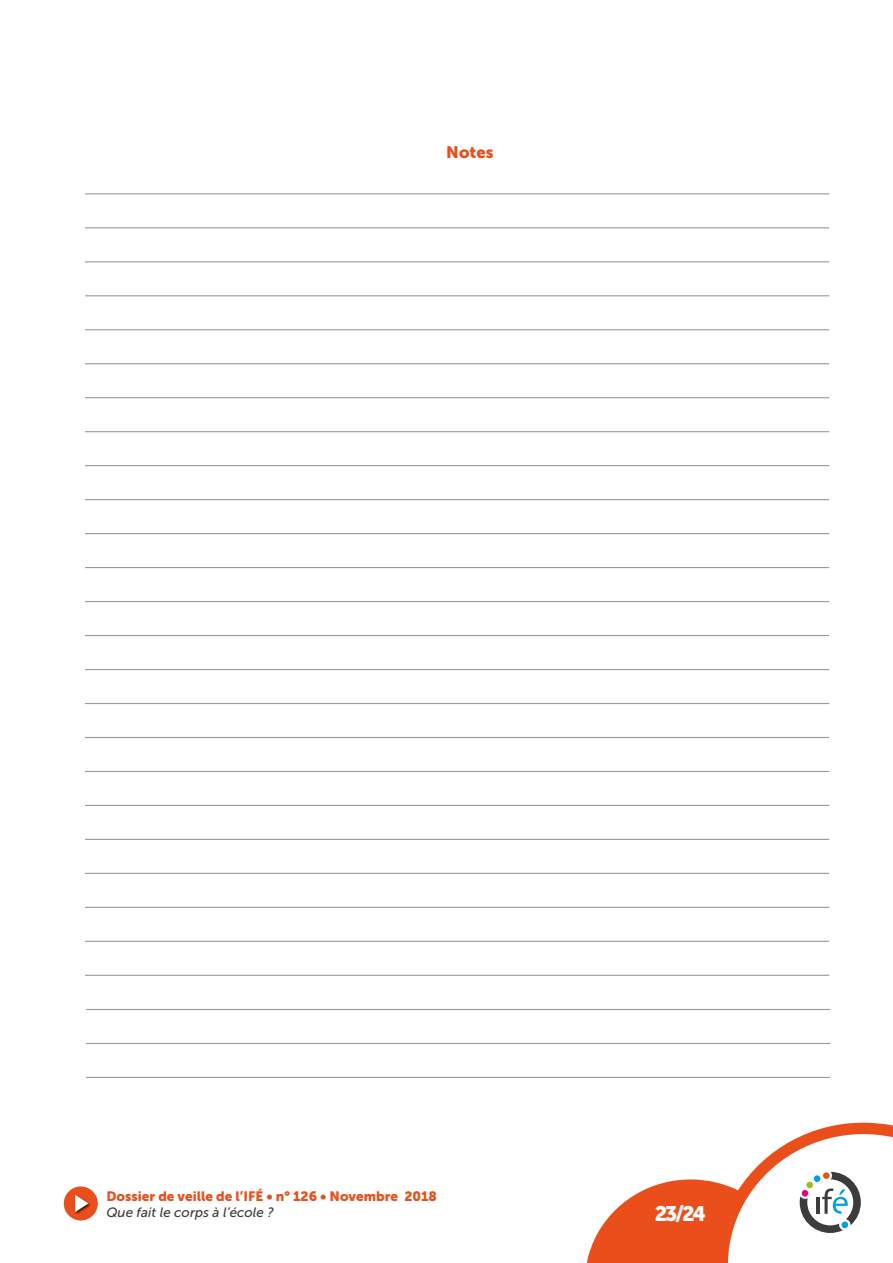
<style>
.page{position:relative;width:893px;height:1263px;background:#fff}
.page>*{position:absolute;margin:0;border:0;box-sizing:border-box;transform-origin:0 0}
.t1{font:21px "Museo Sans 900";color:#fff}
.t2{font:16.5px "Museo Sans 900";color:#e94e1b}
.t3{font:13.5px "Museo Sans 900";color:#e94e1b}
.t4{font:italic 13.5px "Museo Sans 500";color:#3c3c3b}
</style>
<div class="page">
<div style="left:64px;top:1186px;width:34px;height:34px;background:#e94e1b;border-radius:50%"></div>
<div style="left:75px;top:1194px;width:17px;height:21px;background:#000;opacity:.75"></div>
<svg style="left:75px;top:1195px;width:13px;height:17px"></svg>
<svg style="left:587px;top:1123px;width:306px;height:140px"></svg>
<div style="left:806px;top:1181px;width:7px;height:7px;background:#95c11f;border-radius:50%"></div>
<div style="left:814px;top:1175px;width:6px;height:7px;background:#009fe3;border-radius:50%"></div>
<div style="left:823px;top:1172px;width:7px;height:7px;background:#e94e1b;border-radius:50%"></div>
<div style="left:841px;top:1221px;width:7px;height:7px;background:#009fe3;border-radius:50%"></div>
<div style="left:801px;top:1190px;width:7px;height:7px;background:#e6007d;border-radius:50%"></div>
<hr style="left:85px;top:261px;width:744px;height:1px;background:#9a9a9a">
<hr style="left:85px;top:465px;width:744px;height:1px;background:#9a9a9a">
<hr style="left:85px;top:363px;width:744px;height:1px;background:#9a9a9a">
<hr style="left:85px;top:193px;width:744px;height:1px;background:#9a9a9a">
<hr style="left:85px;top:295px;width:744px;height:1px;background:#9a9a9a">
<hr style="left:85px;top:227px;width:744px;height:1px;background:#9a9a9a">
<hr style="left:85px;top:397px;width:744px;height:1px;background:#9a9a9a">
<hr style="left:85px;top:499px;width:744px;height:1px;background:#9a9a9a">
<hr style="left:85px;top:533px;width:744px;height:1px;background:#9a9a9a">
<hr style="left:85px;top:329px;width:744px;height:1px;background:#9a9a9a">
<hr style="left:85px;top:431px;width:744px;height:1px;background:#9a9a9a">
<hr style="left:85px;top:567px;width:744px;height:1px;background:#9a9a9a">
<hr style="left:85px;top:601px;width:744px;height:1px;background:#9a9a9a">
<hr style="left:85px;top:635px;width:744px;height:1px;background:#9a9a9a">
<hr style="left:85px;top:805px;width:744px;height:1px;background:#9a9a9a">
<hr style="left:85px;top:703px;width:744px;height:1px;background:#9a9a9a">
<hr style="left:85px;top:737px;width:744px;height:1px;background:#9a9a9a">
<hr style="left:85px;top:839px;width:744px;height:1px;background:#9a9a9a">
<hr style="left:85px;top:873px;width:744px;height:1px;background:#9a9a9a">
<hr style="left:85px;top:669px;width:744px;height:1px;background:#9a9a9a">
<hr style="left:85px;top:771px;width:744px;height:1px;background:#9a9a9a">
<hr style="left:85px;top:907px;width:744px;height:1px;background:#9a9a9a">
<hr style="left:85px;top:941px;width:744px;height:1px;background:#9a9a9a">
<hr style="left:85px;top:975px;width:744px;height:1px;background:#9a9a9a">
<hr style="left:86px;top:1009px;width:744px;height:1px;background:#9a9a9a">
<hr style="left:86px;top:1043px;width:744px;height:1px;background:#9a9a9a">
<hr style="left:86px;top:1077px;width:744px;height:1px;background:#9a9a9a">
<p class="t2" style="left:446px;top:143px;width:49px">Notes</p>
<p class="t3" style="left:106px;top:1188px;width:332px">Dossier de veille de l’IFÉ • n° 126 • Novembre 2018</p>
<p class="t4" style="left:106px;top:1205px;width:169px">Que fait le corps à l’école ?</p>
<h1 class="t1" style="left:655px;top:1202px;width:53px">23/24</h1>
</div>
